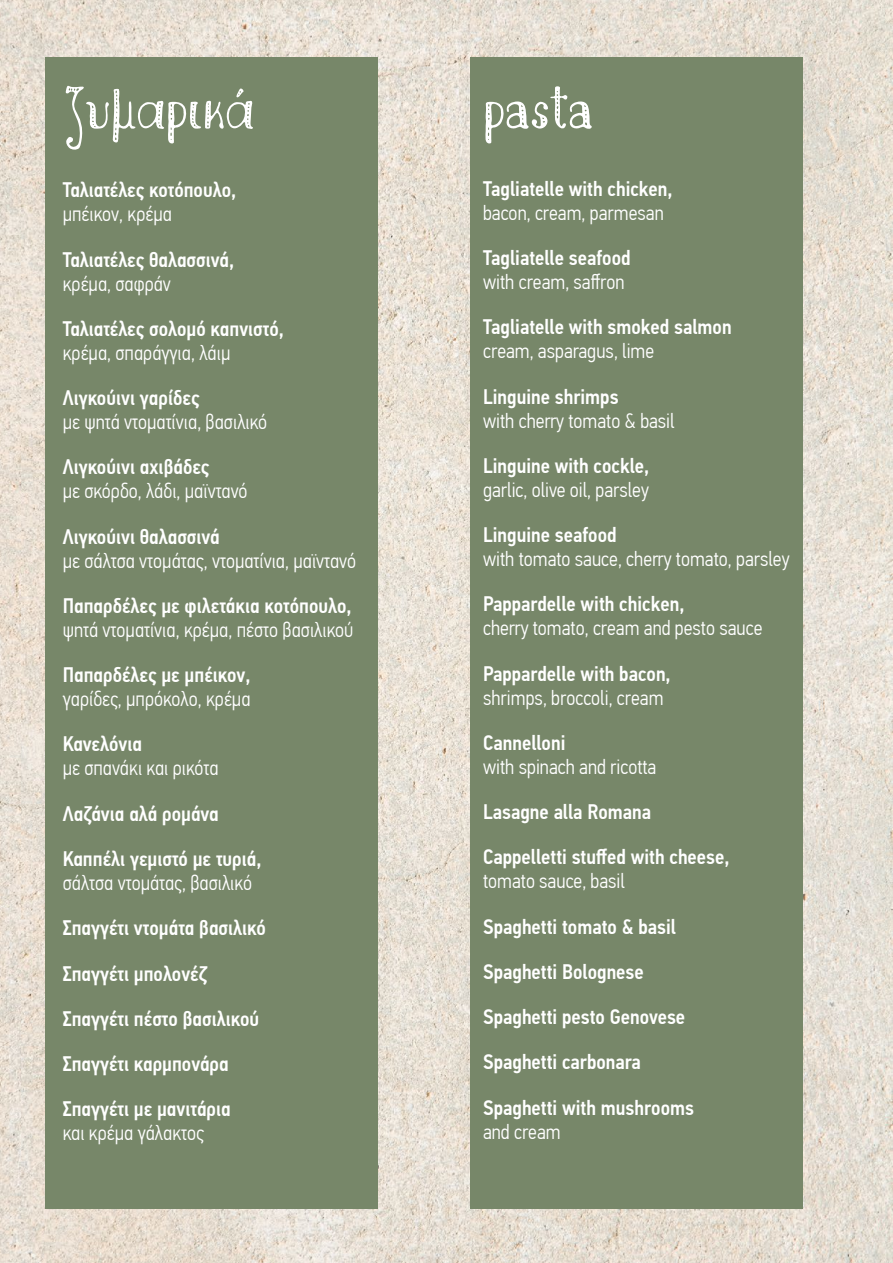
<style>
.page{position:relative;width:893px;height:1263px;background:#fff}
.page>*{position:absolute;margin:0;border:0;box-sizing:border-box;transform-origin:0 0}
.t1{font:76.35px "Nikolaidis Hand";color:#fff}
.t2{font:500 21px/45.3px "PF Din Text Cond Pro";color:#fff}
.t3{font:300 21px "PF Din Text Cond Pro";color:#fff}
</style>
<div class="page">
<img style="left:0;top:0;width:893px;height:1263px">
<div style="left:470px;top:57px;width:333px;height:1152px;background:#778769"></div>
<div style="left:45px;top:57px;width:333px;height:1152px;background:#778769"></div>
<h1 class="t1" style="left:67px;top:78px;width:189px">ζυμαρικά</h1>
<p class="t2" style="left:63px;top:168px;width:175px">Ταλιατέλες κοτόπουλο,</p>
<p class="t3" style="left:63px;top:202px;width:111px">μπέικον, κρέμα</p>
<p class="t2" style="left:63px;top:237px;width:173px">Ταλιατέλες θαλασσινά,</p>
<p class="t3" style="left:63px;top:271px;width:110px">κρέμα, σαφράν</p>
<p class="t2" style="left:63px;top:306px;width:223px">Ταλιατέλες σολομό καπνιστό,</p>
<p class="t3" style="left:63px;top:341px;width:169px">κρέμα, σπαράγγια, λάιμ</p>
<p class="t2" style="left:63px;top:375px;width:138px">Λιγκούινι γαρίδες</p>
<p class="t3" style="left:63px;top:410px;width:206px">με ψητά ντοματίνια, βασιλικό</p>
<p class="t2" style="left:63px;top:445px;width:148px">Λιγκούινι αχιβάδες</p>
<p class="t3" style="left:63px;top:479px;width:186px">με σκόρδο, λάδι, μαϊντανό</p>
<p class="t2" style="left:63px;top:514px;width:159px">Λιγκούινι θαλασσινά</p>
<p class="t3" style="left:63px;top:548px;width:295px">με σάλτσα ντομάτας, ντοματίνια, μαϊντανό</p>
<p class="t2" style="left:63px;top:583px;width:290px">Παπαρδέλες με φιλετάκια κοτόπουλο,</p>
<p class="t3" style="left:63px;top:618px;width:292px">ψητά ντοματίνια, κρέμα, πέστο βασιλικού</p>
<p class="t2" style="left:63px;top:652px;width:189px">Παπαρδέλες με μπέικον,</p>
<p class="t3" style="left:63px;top:687px;width:189px">γαρίδες, μπρόκολο, κρέμα</p>
<p class="t2" style="left:63px;top:722px;width:81px">Κανελόνια</p>
<p class="t3" style="left:63px;top:756px;width:157px">με σπανάκι και ρικότα</p>
<p class="t2" style="left:63px;top:791px;width:200px">Λαζάνια αλά ρομάνα<br>Καππέλι γεμιστό με τυριά,</p>
<p class="t3" style="left:63px;top:871px;width:191px">σάλτσα ντομάτας, βασιλικό</p>
<p class="t2" style="left:63px;top:905px;width:205px">Σπαγγέτι ντομάτα βασιλικό<br>Σπαγγέτι μπολονέζ<br>Σπαγγέτι πέστο βασιλικού<br>Σπαγγέτι καρμπονάρα<br>Σπαγγέτι με μανιτάρια</p>
<p class="t3" style="left:63px;top:1121px;width:143px">και κρέμα γάλακτος</p>
<h1 class="t1" style="left:483px;top:78px;width:112px">pasta</h1>
<p class="t2" style="left:483px;top:166px;width:191px">Tagliatelle with chicken,</p>
<p class="t3" style="left:483px;top:201px;width:182px">bacon, cream, parmesan</p>
<p class="t2" style="left:483px;top:235px;width:149px">Tagliatelle seafood</p>
<p class="t3" style="left:483px;top:270px;width:143px">with cream, saffron</p>
<p class="t2" style="left:483px;top:305px;width:250px">Tagliatelle with smoked salmon</p>
<p class="t3" style="left:483px;top:339px;width:173px">cream, asparagus, lime</p>
<p class="t2" style="left:483px;top:374px;width:137px">Linguine shrimps</p>
<p class="t3" style="left:483px;top:408px;width:193px">with cherry tomato &amp; basil</p>
<p class="t2" style="left:483px;top:443px;width:168px">Linguine with cockle,</p>
<p class="t3" style="left:483px;top:478px;width:167px">garlic, olive oil, parsley</p>
<p class="t2" style="left:483px;top:512px;width:135px">Linguine seafood</p>
<p class="t3" style="left:483px;top:547px;width:308px">with tomato sauce, cherry tomato, parsley</p>
<p class="t2" style="left:483px;top:582px;width:203px">Pappardelle with chicken,</p>
<p class="t3" style="left:483px;top:616px;width:281px">cherry tomato, cream and pesto sauce</p>
<p class="t2" style="left:483px;top:651px;width:189px">Pappardelle with bacon,</p>
<p class="t3" style="left:483px;top:685px;width:182px">shrimps, broccoli, cream</p>
<p class="t2" style="left:483px;top:720px;width:84px">Cannelloni</p>
<p class="t3" style="left:483px;top:755px;width:175px">with spinach and ricotta</p>
<p class="t2" style="left:483px;top:789px;width:248px">Lasagne alla Romana<br>Cappelletti stuffed with cheese,</p>
<p class="t3" style="left:483px;top:869px;width:143px">tomato sauce, basil</p>
<p class="t2" style="left:483px;top:904px;width:212px">Spaghetti tomato &amp; basil<br>Spaghetti Bolognese<br>Spaghetti pesto Genovese<br>Spaghetti carbonara<br>Spaghetti with mushrooms</p>
<p class="t3" style="left:483px;top:1119px;width:79px">and cream</p>
</div>
